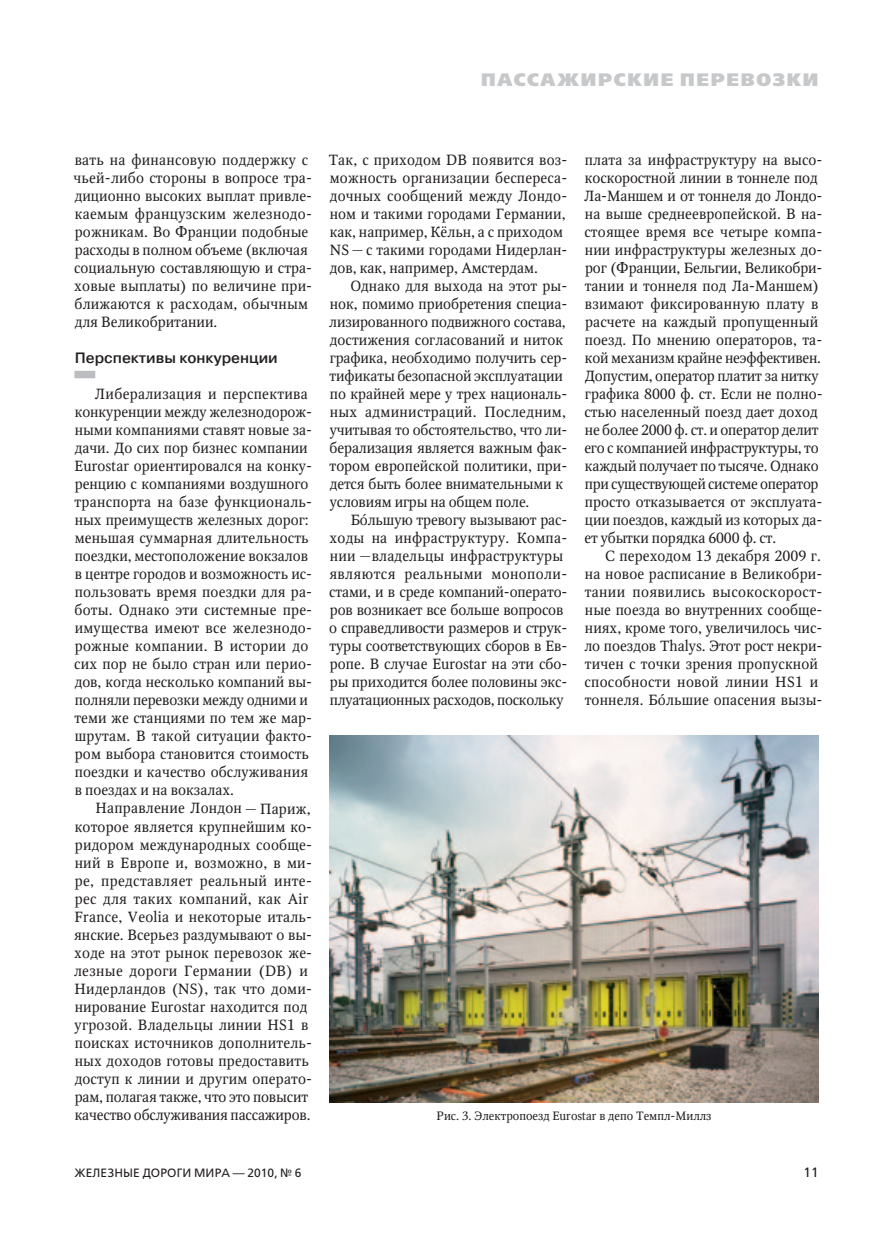
<style>
.page{position:relative;width:893px;height:1234px;background:#fff}
.page>*{position:absolute;margin:0;border:0;box-sizing:border-box;transform-origin:0 0}
.t1{font:800 18px "Free Set";letter-spacing:.09em;color:#c7c8ca}
.t2{font:500 15px "Pragmatica";color:#231f20}
.t3{font:14.7px/18px "Octava";letter-spacing:.005em;color:#231f20}
.t4{font:13.5px "Free Set";color:#231f20}
.t5{font:12px "Octava";color:#231f20}
.t6{font:12px "Free Set";letter-spacing:.01em;color:#231f20}
</style>
<div class="page">
<div style="left:74px;top:370px;width:21px;height:8px;background:#bcbdc0"></div>
<img style="left:330px;top:735px;width:489px;height:367px">
<p class="t1" style="left:481px;top:68px;width:339px">Пассажирские п еревозки</p>
<p class="t3" style="left:74px;top:151px;width:240px">вать на финансовую поддержку с чьей‑либо стороны в вопросе тра&shy;диционно высоких выплат привле&shy;каемым французским железнодо&shy;рожникам. Во Франции подобные расходы в полном объеме (включая социальную составляющую и стра&shy;ховые выплаты) по величине при&shy;ближаются к расходам, обычным для Великобритании.</p>
<p class="t2" style="left:75px;top:348px;width:204px">Перспективы конкуренции</p>
<p class="t3" style="left:74px;top:385px;width:240px;text-indent:21px">Либерализация и перспектива конкуренции между железнодорож&shy;ными компаниями ставят новые за&shy;дачи. До сих пор бизнес компании<br>Eurostar ориентировался на конку&shy;ренцию с компаниями воздушного транспорта на базе функциональ&shy;ных преимуществ железных дорог: меньшая суммарная длительность поездки, местоположение вокзалов в центре городов и возможность ис&shy;пользовать время поездки для ра&shy;боты. Однако эти системные пре&shy;имущества имеют все железнодо&shy;рожные компании. В истории до сих пор не было стран или перио&shy;дов, когда несколько компаний вы&shy;полняли перевозки между одними и теми же станциями по тем же мар&shy;шрутам. В такой ситуации факто&shy;ром выбора становится стоимость поездки и качество обслуживания в поездах и на вокзалах.</p>
<p class="t3" style="left:74px;top:799px;width:240px;text-indent:22px">Направление Лондон — Париж, которое является крупнейшим ко&shy;ридором международных сообще&shy;ний в Европе и, возможно, в ми&shy;ре, представляет реальный инте&shy;рес для таких компаний, как Air<br>France, Veolia и некоторые италь&shy;янские. Всерьез раздумывают о вы&shy;ходе на этот рынок перевозок же&shy;лезные дороги Германии (DB) и<br>Нидерландов (NS), так что доми&shy;нирование Eurostar находится под угрозой. Владельцы линии HS1 в поисках источников дополнитель&shy;ных доходов готовы предоставить доступ к линии и другим операто&shy;рам, полагая также, что это повысит качество обслуживания пассажиров.</p>
<p class="t3" style="left:329px;top:151px;width:240px">Так, с приходом DB появится воз&shy;можность организации беспереса&shy;дочных сообщений между Лондо&shy;ном и такими городами Германии, как, например, Кёльн, а с приходом<br>NS—с такими городами Нидерлан&shy;дов, как, например, Амстердам.</p>
<p class="t3" style="left:329px;top:277px;width:240px;text-indent:21px">Однако для выхода на этот ры&shy;нок, помимо приобретения специа&shy;лизированного подвижного состава, достижения согласований и ниток графика, необходимо получить сер&shy;тификаты безопасной эксплуатации по крайней мере у трех националь&shy;ных администраций. Последним, учитывая то обстоятельство, что ли&shy;берализация является важным фак&shy;тором европейской политики, при&shy;дется быть более внимательными к условиям игры на общем поле.</p>
<p class="t3" style="left:329px;top:511px;width:240px;text-indent:22px">Бо́льшую тревогу вызывают рас&shy;ходы на инфраструктуру. Компа&shy;нии —владельцы инфраструктуры являются реальными монополи&shy;стами, и в среде компаний-операто&shy;ров возникает все больше вопросов о справедливости размеров и струк&shy;туры соответствующих сборов в Ев&shy;ропе. В случае Eurostar на эти сбо&shy;ры приходится более половины экс&shy;плуатационных расходов, поскольку</p>
<p class="t3" style="left:584px;top:151px;width:240px">плата за инфраструктуру на высо&shy;коскоростной линии в тоннеле под Ла-Маншем и от тоннеля до Лондо&shy;на выше среднеевропейской. В на&shy;стоящее время все четыре компа&shy;нии инфраструктуры железных до&shy;рог (Франции, Бельгии, Великобри&shy;тании и тоннеля под Ла-Маншем) взимают фиксированную плату в расчете на каждый пропущенный поезд. По мнению операторов, та&shy;кой механизм крайне неэффективен.<br>Допустим, оператор платит за нитку графика 8000 ф. ст. Если не полно&shy;стью населенный поезд дает доход не более 2000 ф. ст. и оператор делит его с компанией инфраструктуры, то каждый получает по тысяче. Однако при существующей системе оператор просто отказывается от эксплуата&shy;ции поездов, каждый из которых да&shy;ет убытки порядка 6000 ф. ст.</p>
<p class="t3" style="left:584px;top:547px;width:240px;text-indent:21px">С переходом 13 декабря 2009 г. на новое расписание в Великобри&shy;тании появились высокоскорост&shy;ные поезда во внутренних сообще&shy;ниях, кроме того, увеличилось чис&shy;ло поездов Thalys. Этот рост некри&shy;тичен с точки зрения пропускной способности новой линии HS1 и тоннеля. Бóльшие опасения вызы-</p>
<p class="t5" style="left:437px;top:1108px;width:276px">Рис. 3. Электропоезд Eurostar в депо Темпл-Миллз</p>
<p class="t6" style="left:74px;top:1165px;width:229px">Железные дороги мира — 2010, № 6</p>
<p class="t4" style="left:804px;top:1163px;width:17px">11</p>
</div>
